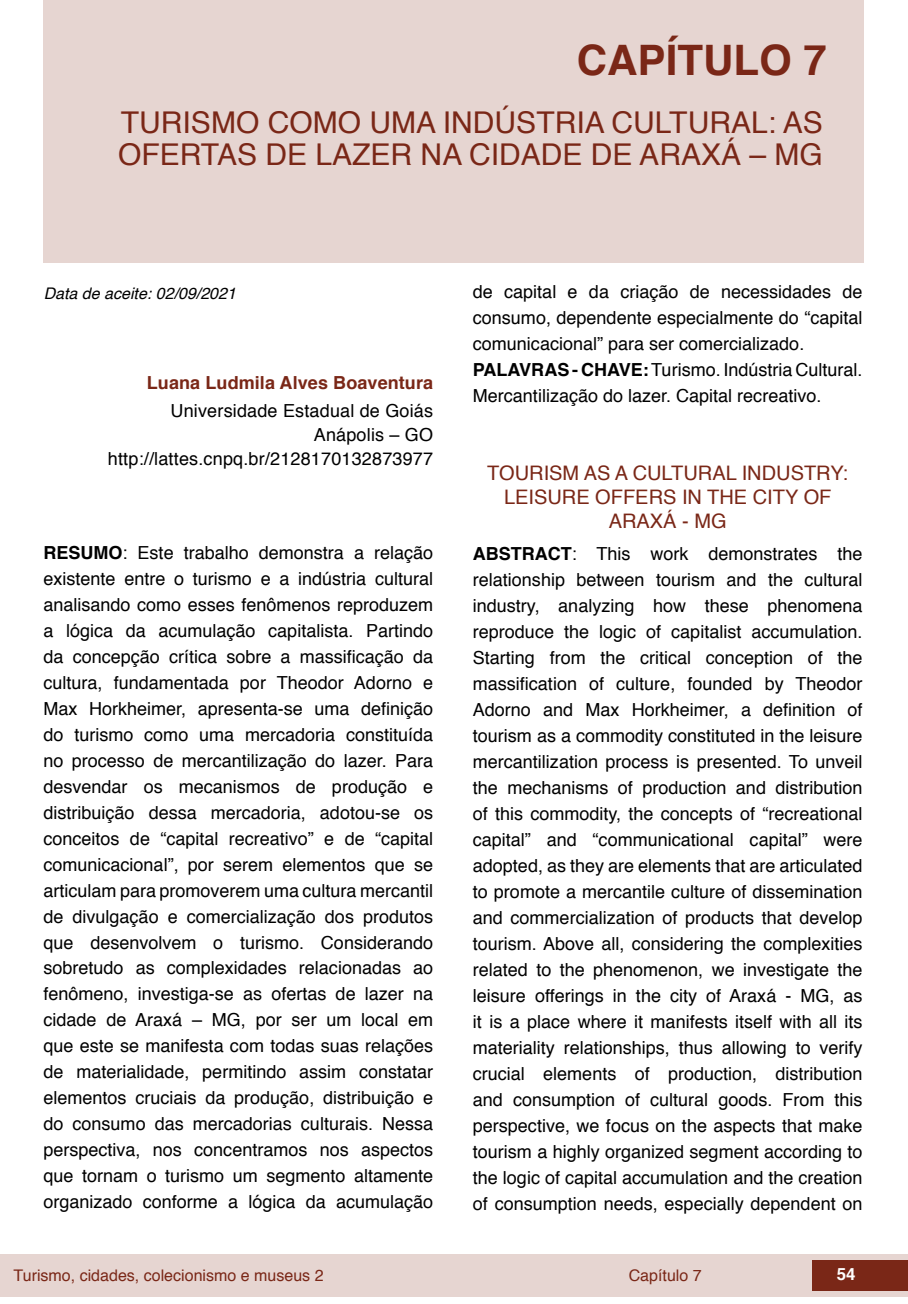
<style>
.page{position:relative;width:908px;height:1304px;background:#fff}
.page>*{position:absolute;margin:0;border:0;box-sizing:border-box;transform-origin:0 0}
.t1{font:700 42px "Helvetica";color:#7a2717}
.t2{font:30px/32px "Helvetica";color:#7a2717}
.t3{font:20px/24px "Helvetica";color:#7a2717;text-align:center}
.t4{font:18px/26px "Helvetica";color:#000;text-align:justify}
.t5{font:700 18px "Helvetica";letter-spacing:.005em;color:#7a2717}
.t6{font:700 16.8px "Helvetica";color:#fff}
.t7{font:16px "Helvetica";color:#7a2717}
.t8{font:italic 16px "Helvetica";color:#000}
.s1{font-weight:700}
</style>
<div class="page">
<div style="left:0;top:1254px;width:906px;height:43px;background:#e6d5d1"></div>
<div style="left:812px;top:1261px;width:95px;height:30px;background:#7a2717"></div>
<div style="left:44px;top:0;width:819px;height:263px;background:#e6d5d1"></div>
<h1 class="t1" style="left:576px;top:26px;width:251px">CAPÍTULO 7</h1>
<h2 class="t2" style="left:118px;top:107px;width:706px">TURISMO COMO UMA INDÚSTRIA CULTURAL: AS<br>OFERTAS DE LAZER NA CIDADE DE ARAXÁ – MG</h2>
<p class="t8" style="left:44px;top:280px;width:194px">Data de aceite: 02/09/2021</p>
<p class="t5" style="left:147px;top:368px;width:288px">Luana Ludmila Alves Boaventura</p>
<p class="t4" style="left:108px;top:399px;width:326px;line-height:24px;text-align:right">Universidade Estadual de Goiás<br>Anápolis – GO http://lattes.cnpq.br/2128170132873977</p>
<p class="t4" style="left:43px;top:540px;width:391px"><span class="s1">RESUMO</span>: Este trabalho demonstra a relação existente entre o turismo e a indústria cultural analisando como esses fenômenos reproduzem a lógica da acumulação capitalista. Partindo da concepção crítica sobre a massificação da cultura, fundamentada por Theodor Adorno e Max Horkheimer, apresenta-se uma definição do turismo como uma mercadoria constituída no processo de mercantilização do lazer. Para desvendar os mecanismos de produção e distribuição dessa mercadoria, adotou-se os conceitos de “capital recreativo” e de “capital comunicacional”, por serem elementos que se articulam para promoverem uma cultura mercantil de divulgação e comercialização dos produtos que desenvolvem o turismo. Considerando sobretudo as complexidades relacionadas ao fenômeno, investiga-se as ofertas de lazer na cidade de Araxá – MG, por ser um local em que este se manifesta com todas suas relações de materialidade, permitindo assim constatar elementos cruciais da produção, distribuição e do consumo das mercadorias culturais. Nessa perspectiva, nos concentramos nos aspectos que tornam o turismo um segmento altamente organizado conforme a lógica da acumulação</p>
<p class="t4" style="left:472px;top:279px;width:391px;text-align:left">de capital e da criação de necessidades de consumo, dependente especialmente do “capital comunicacional” para ser comercializado.<br><span class="s1">PALAVRAS - CHAVE:</span> Turismo. Indústria Cultural.<br>Mercantilização do lazer. Capital recreativo.</p>
<p class="t3" style="left:487px;top:462px;width:362px">TOURISM AS A CULTURAL INDUSTRY:<br>LEISURE OFFERS IN THE CITY OF<br>ARAXÁ - MG</p>
<p class="t4" style="left:472px;top:541px;width:391px"><span class="s1">ABSTRACT</span>: This work demonstrates the relationship between tourism and the cultural industry, analyzing how these phenomena reproduce the logic of capitalist accumulation.<br>Starting from the critical conception of the massification of culture, founded by Theodor Adorno and Max Horkheimer, a definition of tourism as a commodity constituted in the leisure mercantilization process is presented. To unveil the mechanisms of production and distribution of this commodity, the concepts of “recreational capital” and “communicational capital” were adopted, as they are elements that are articulated to promote a mercantile culture of dissemination and commercialization of products that develop tourism. Above all, considering the complexities related to the phenomenon, we investigate the leisure offerings in the city of Araxá - MG, as it is a place where it manifests itself with all its materiality relationships, thus allowing to verify crucial elements of production, distribution and consumption of cultural goods. From this perspective, we focus on the aspects that make tourism a highly organized segment according to the logic of capital accumulation and the creation of consumption needs, especially dependent on</p>
<p class="t7" style="left:14px;top:1263px;width:311px">Turismo, cidades, colecionismo e museus 2</p>
<p class="t7" style="left:628px;top:1263px;width:74px">Capítulo 7</p>
<p class="t6" style="left:836px;top:1261px;width:20px">54</p>
</div>
